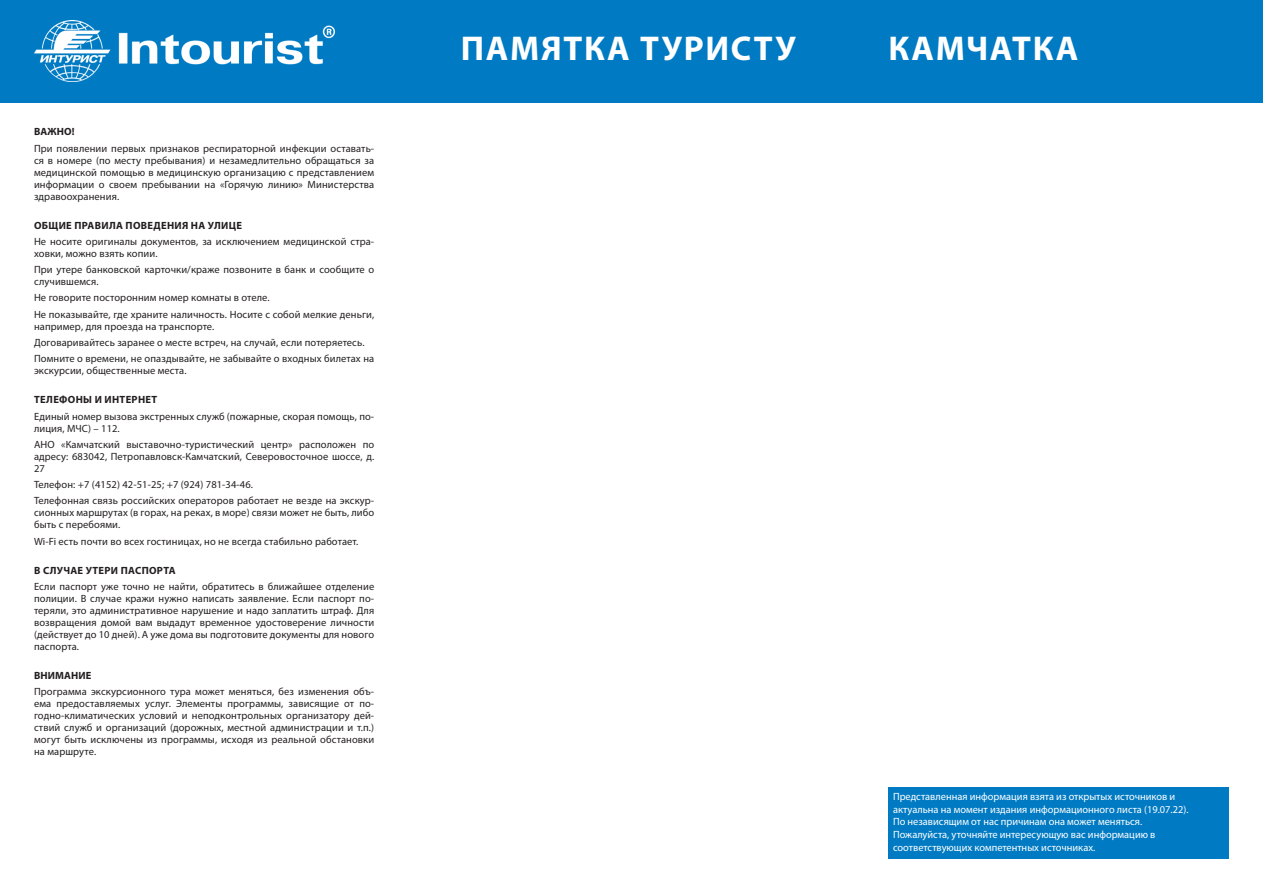
<style>
.page{position:relative;width:1263px;height:893px;background:#fff}
.page>*{position:absolute;margin:0;border:0;box-sizing:border-box;transform-origin:0 0}
.t1{font:700 34.5px "Myriad Pro";letter-spacing:.05em;color:#fff}
.t2{font:10.5px/12px "Myriad Pro";letter-spacing:.01em;color:#231f20;text-align:justify}
._3{font:10.5px/12.6px "Myriad Pro";color:#fff}
.t3{font:700 10.5px "Myriad Pro";letter-spacing:.03em;color:#231f20}
.t4{font:700 10.5px "Myriad Pro";letter-spacing:.01em;color:#231f20}
</style>
<div class="page">
<div style="left:0;top:0;width:1263px;height:102px;background:#007bc3"></div>
<img style="left:34px;top:21px;width:300px;height:60px">
<div style="left:889px;top:787px;width:340px;height:72px;background:#007bc3"></div>
<p class="t3" style="left:34px;top:125px;width:42px">ВАЖНО!</p>
<p class="t2" style="left:34px;top:142px;width:342px">При появлении первых признаков респираторной инфекции оставать&shy;ся в номере (по месту пребывания) и незамедлительно обращаться за медицинской помощью в медицинскую организацию с представлением информации о своем пребывании на «Горячую линию» Министерства здравоохранения.</p>
<p class="t3" style="left:34px;top:218px;width:209px">ОБЩИЕ ПРАВИЛА ПОВЕДЕНИЯ НА УЛИЦЕ</p>
<p class="t2" style="left:34px;top:235px;width:342px">Не носите оригиналы документов, за исключением медицинской стра&shy;ховки, можно взять копии.</p>
<p class="t2" style="left:34px;top:264px;width:342px">При утере банковской карточки/краже позвоните в банк и сообщите о случившемся.</p>
<p class="t2" style="left:34px;top:292px;width:237px">Не говорите посторонним номер комнаты в отеле.</p>
<p class="t2" style="left:34px;top:308px;width:342px">Не показывайте, где храните наличность. Носите с собой мелкие деньги, например, для проезда на транспорте.</p>
<p class="t2" style="left:34px;top:336px;width:332px">Договаривайтесь заранее о месте встреч, на случай, если потеряетесь.</p>
<p class="t2" style="left:34px;top:353px;width:342px">Помните о времени, не опаздывайте, не забывайте о входных билетах на экскурсии, общественные места.</p>
<p class="t3" style="left:34px;top:393px;width:125px">ТЕЛЕФОНЫ И ИНТЕРНЕТ</p>
<p class="t2" style="left:34px;top:410px;width:342px">Единый номер вызова экстренных служб (пожарные, скорая помощь, по&shy;лиция, МЧС) – 112.</p>
<p class="t2" style="left:34px;top:438px;width:342px">АНО «Камчатский выставочно-туристический центр» расположен по адресу: 683042, Петропавловск-Камчатский, Северовосточное шоссе, д.<br>27</p>
<p class="t2" style="left:34px;top:478px;width:221px">Телефон: +7 (4152) 42-51-25; +7 (924) 781-34-46.</p>
<p class="t2" style="left:34px;top:495px;width:342px">Телефонная связь российских операторов работает не везде на экскур&shy;сионных маршрутах (в горах, на реках, в море) связи может не быть, либо быть с перебоями.</p>
<p class="t2" style="left:34px;top:535px;width:326px">Wi-Fi есть почти во всех гостиницах, но не всегда стабильно работает.</p>
<p class="t3" style="left:34px;top:563px;width:143px">В СЛУЧАЕ УТЕРИ ПАСПОРТА</p>
<p class="t2" style="left:34px;top:580px;width:342px">Если паспорт уже точно не найти, обратитесь в ближайшее отделение полиции. В случае кражи нужно написать заявление. Если паспорт по&shy;теряли, это административное нарушение и надо заплатить штраф. Для возвращения домой вам выдадут временное удостоверение личности (действует до 10 дней). А уже дома вы подготовите документы для нового паспорта.</p>
<p class="t4" style="left:34px;top:668px;width:59px">ВНИМАНИЕ</p>
<p class="t2" style="left:34px;top:685px;width:342px">Программа экскурсионного тура может меняться, без изменения объ&shy;ема предоставляемых услуг. Элементы программы, зависящие от по&shy;годно-климатических условий и неподконтрольных организатору дей&shy;ствий служб и организаций (дорожных, местной администрации и т.п.) могут быть исключены из программы, исходя из реальной обстановки на маршруте.</p>
<h1 class="t1" style="left:461px;top:26px;width:336px">ПАМЯТКА ТУРИСТУ</h1>
<p class="t1" style="left:888px;top:26px;width:191px">КАМЧАТКА</p>
<p class="_3" style="left:893px;top:790px;width:297px">Представленная информация взята из открытых источников и актуальна на момент издания информационного листа (19.07.22).<br>По независящим от нас причинам она может меняться.<br>Пожалуйста, уточняйте интересующую вас информацию в соответствующих компетентных источниках.</p>
</div>
